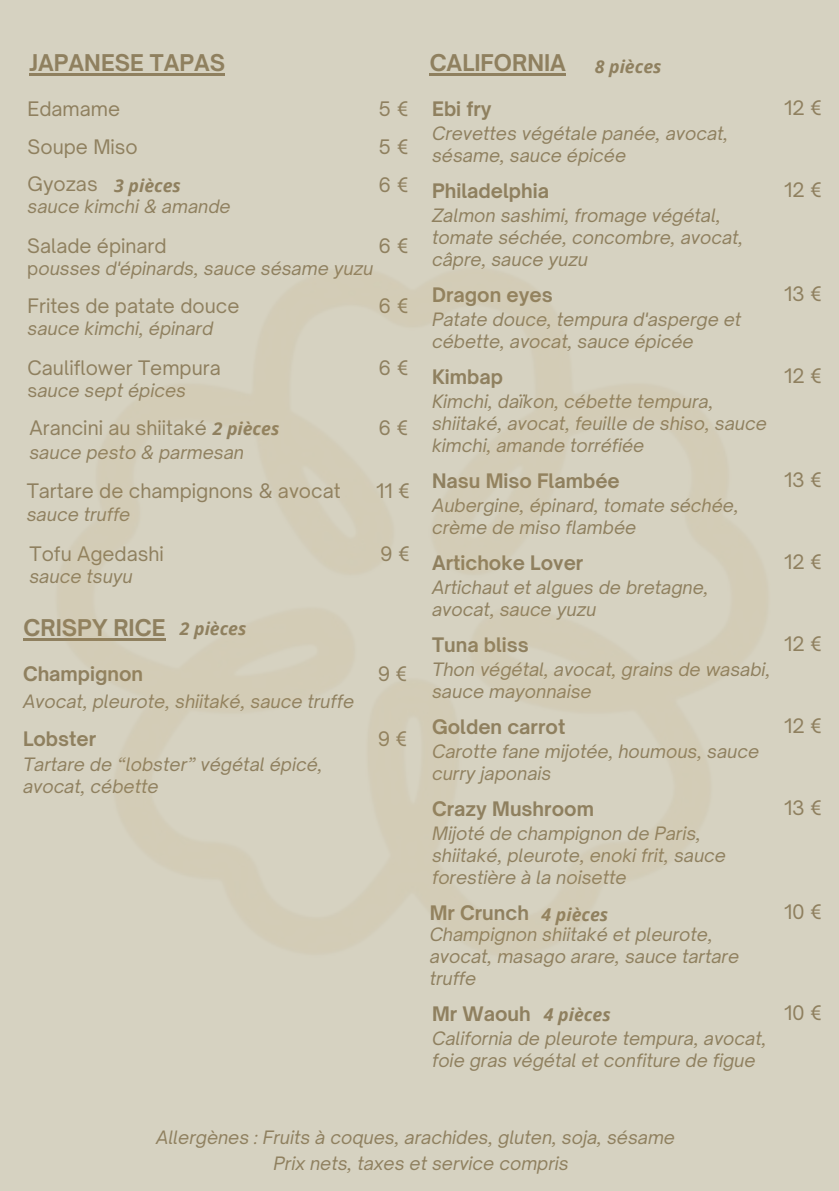
<style>
.page{position:relative;width:839px;height:1191px;background:#fff}
.page>*{position:absolute;margin:0;border:0;box-sizing:border-box;transform-origin:0 0}
.t1{font:700 22.2px "Open Sauce One";color:#8f805f}
.t2{font:19.2px "Open Sauce One";color:#8f805f}
.t3{font:700 19.2px "Open Sauce One";color:#8f805f}
.t4{font:italic 17.6px/22.2px "Open Sauce One";color:#8f805f}
.t5{font:italic 700 17.6px "Open Sans";color:#8f805f}
.s1{font-family:"Open Sauce One";font-weight:400;font-style:normal;font-size:19.2px}
.s2{font-style:normal}
.s3{font-family:"Open Sans";font-weight:700;font-style:italic;font-size:17.6px}
.s4{font-family:"Open Sans";font-style:italic;font-size:17.6px}
</style>
<div class="page">
<div style="left:0;top:0;width:838px;height:1191px;background:#d6d2c1"></div>
<hr style="left:429px;top:73px;width:137px;height:2px;background:#8f805f">
<hr style="left:29px;top:73px;width:196px;height:2px;background:#8f805f">
<p class="t1" style="left:29px;top:49px;width:197px">JAPANESE TAPAS</p>
<p class="t2" style="left:28px;top:97px;width:94px">Edamame</p>
<p class="t2" style="left:378px;top:97px;width:32px">5 €</p>
<p class="t2" style="left:28px;top:135px;width:112px">Soupe Miso</p>
<p class="t2" style="left:378px;top:135px;width:32px">5 €</p>
<p class="t5" style="left:28px;top:173px;width:155px"><span class="s1">Gyozas</span> 3 pièces</p>
<p class="t4" style="left:28px;top:196px;width:205px">sauce kimchi &amp; amande</p>
<p class="t2" style="left:378px;top:172px;width:32px">6 €</p>
<p class="t2" style="left:378px;top:234px;width:32px">6 €</p>
<p class="t2" style="left:27px;top:234px;width:141px">Salade épinard</p>
<p class="t4" style="left:27px;top:258px;width:348px"><span class="s2">p</span>ousses d'épinards, sauce sésame yuzu</p>
<p class="t2" style="left:28px;top:293px;width:213px">Frites de patate douce</p>
<p class="t2" style="left:378px;top:294px;width:32px">6 €</p>
<p class="t4" style="left:28px;top:317px;width:187px">sauce kimchi, épinard</p>
<p class="t2" style="left:28px;top:355px;width:195px">Cauliflower Tempura</p>
<p class="t4" style="left:28px;top:379px;width:160px"><span class="s2">s</span>auce sept épices</p>
<p class="t2" style="left:378px;top:356px;width:32px">6 €</p>
<p class="t2" style="left:29px;top:416px;width:251px">Arancini au shiitaké <span class="s3">2 pièces</span></p>
<p class="t2" style="left:378px;top:416px;width:32px">6 €</p>
<p class="t4" style="left:29px;top:441px;width:216px">sauce pesto &amp; parmesan</p>
<p class="t2" style="left:27px;top:479px;width:315px">Tartare de champignons &amp; avocat</p>
<p class="t2" style="left:376px;top:479px;width:35px">11 €</p>
<p class="t4" style="left:27px;top:503px;width:105px">sauce truffe</p>
<p class="t2" style="left:29px;top:542px;width:136px">Tofu Agedashi</p>
<p class="t2" style="left:380px;top:541px;width:32px">9 €</p>
<p class="t4" style="left:29px;top:565px;width:105px">sauce tsuyu</p>
<p class="t1" style="left:24px;top:614px;width:143px">CRISPY RICE</p>
<p class="t5" style="left:180px;top:616px;width:68px">2 pièces</p>
<p class="t3" style="left:23px;top:662px;width:122px">Champignon</p>
<p class="t4" style="left:23px;top:690px;width:332px">Avocat, pleurote, shiitaké, sauce truffe</p>
<p class="t3" style="left:23px;top:727px;width:75px">Lobster</p>
<p class="t4" style="left:23px;top:753px;width:301px">Tartare de “lobster” végétal épicé, avocat, cébette</p>
<p class="t2" style="left:377px;top:662px;width:32px">9 €</p>
<p class="t2" style="left:377px;top:727px;width:32px">9 €</p>
<p class="t1" style="left:429px;top:49px;width:138px">CALIFORNIA</p>
<p class="t5" style="left:594px;top:54px;width:68px">8 pièces</p>
<p class="t3" style="left:432px;top:97px;width:61px">Ebi fry</p>
<p class="t4" style="left:432px;top:122px;width:298px">Crevettes végétale panée, avocat, sésame, sauce épicée</p>
<p class="t2" style="left:784px;top:96px;width:40px">12 €</p>
<p class="t3" style="left:432px;top:179px;width:118px">Philadelphia</p>
<p class="t2" style="left:784px;top:178px;width:40px">12 €</p>
<p class="t4" style="left:432px;top:204px;width:313px">Zalmon sashimi, fromage végétal, tomate séchée, concombre, avocat, câpre, sauce yuzu</p>
<p class="t3" style="left:432px;top:283px;width:122px">Dragon eyes</p>
<p class="t2" style="left:784px;top:282px;width:40px">13 €</p>
<p class="t4" style="left:432px;top:308px;width:310px">Patate douce, tempura d'asperge et cébette, avocat, sauce épicée</p>
<p class="t3" style="left:432px;top:365px;width:73px">Kimbap</p>
<p class="t2" style="left:784px;top:364px;width:40px">12 €</p>
<p class="t4" style="left:432px;top:390px;width:336px">Kimchi, daïkon, cébette tempura, shiitaké, avocat, feuille de shiso, sauce kimchi, amande torréfiée</p>
<p class="t3" style="left:432px;top:469px;width:189px">Nasu Miso Flambée</p>
<p class="t4" style="left:432px;top:494px;width:308px">Aubergine, épinard, tomate séchée, crème de miso flambée</p>
<p class="t3" style="left:432px;top:551px;width:153px">Artichoke Lover</p>
<p class="t4" style="left:432px;top:576px;width:278px">Artichaut et algues de bretagne, avocat, sauce yuzu</p>
<p class="t3" style="left:432px;top:633px;width:98px">Tuna bliss</p>
<p class="t4" style="left:432px;top:658px;width:340px">Thon végétal, avocat, grains de wasabi, sauce mayonnaise</p>
<p class="t3" style="left:432px;top:715px;width:135px">Golden carrot</p>
<p class="t4" style="left:432px;top:740px;width:328px">Carotte fane mijotée, houmous, sauce curry japonais</p>
<p class="t3" style="left:432px;top:797px;width:163px">Crazy Mushroom</p>
<p class="t4" style="left:432px;top:822px;width:295px">Mijoté de champignon de Paris, shiitaké, pleurote, enoki frit, sauce forestière à la noisette</p>
<p class="t2" style="left:784px;top:468px;width:40px">13 €</p>
<p class="t2" style="left:784px;top:550px;width:40px">12 €</p>
<p class="t2" style="left:784px;top:632px;width:40px">12 €</p>
<p class="t2" style="left:784px;top:714px;width:40px">12 €</p>
<p class="t2" style="left:784px;top:796px;width:40px">13 €</p>
<p class="t3" style="left:429px;top:901px;width:180px">Mr Crunch <span class="s4">4 pièces</span></p>
<p class="t2" style="left:784px;top:900px;width:40px">10 €</p>
<p class="t4" style="left:429px;top:923px;width:311px">Champignon shiitaké et pleurote, avocat, masago arare, sauce tartare truffe</p>
<p class="t5" style="left:544px;top:1002px;width:68px">4 pièces</p>
<p class="t2" style="left:784px;top:1001px;width:40px">10 €</p>
<p class="t3" style="left:432px;top:1002px;width:100px">Mr Waouh</p>
<p class="t4" style="left:432px;top:1027px;width:336px">California de pleurote tempura, avocat, foie gras végétal et confiture de figue</p>
<p class="t4" style="left:273px;top:1123px;width:403px;line-height:26.8px;text-indent:-117px">Allergènes : Fruits à coques, arachides, gluten, soja, sésame<br>Prix nets, taxes et service compris</p>
</div>
